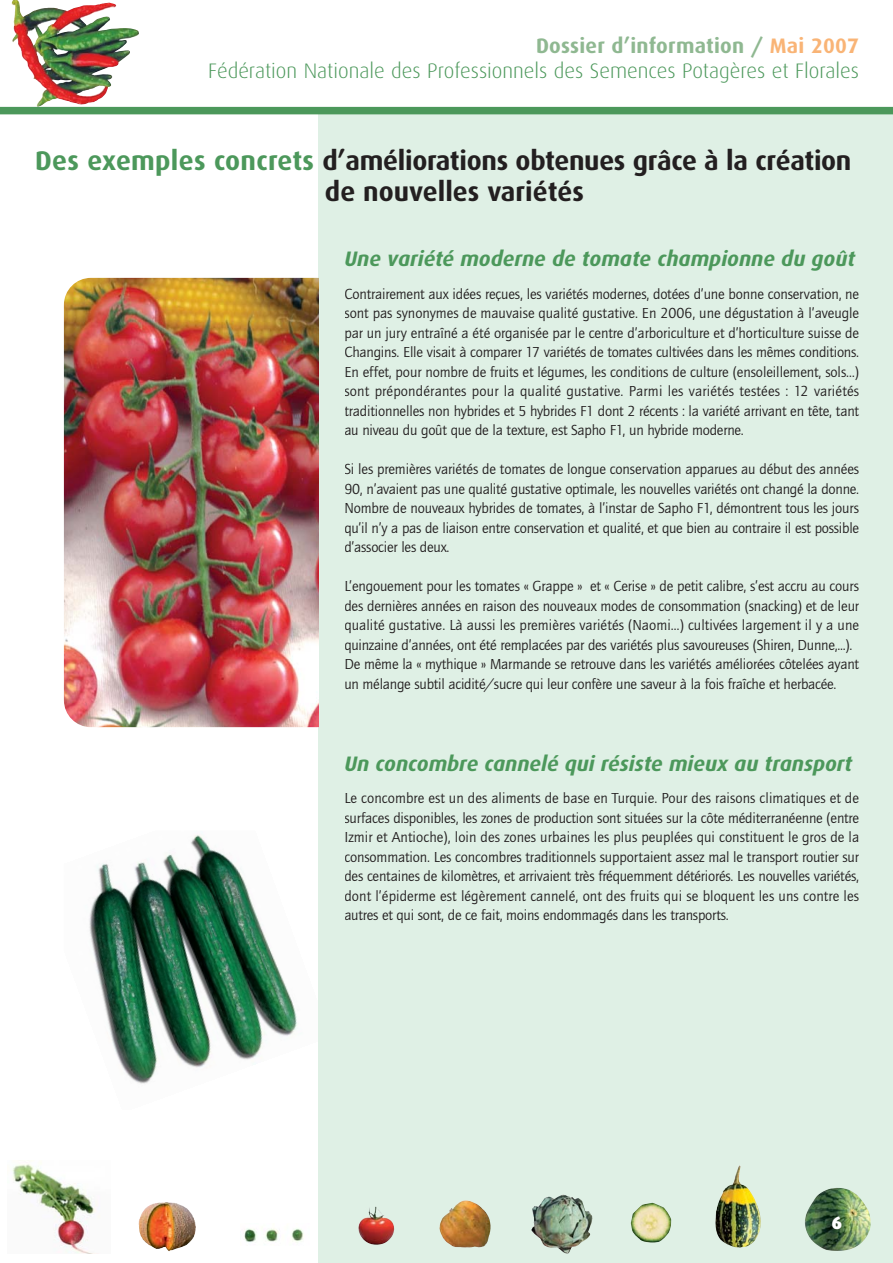
<style>
.page{position:relative;width:893px;height:1263px;background:#fff}
.page>*{position:absolute;margin:0;border:0;box-sizing:border-box;transform-origin:0 0}
.t1{font:700 27px/31.5px "Dax";letter-spacing:-.01em;color:#231f20}
.t2{font:300 21px/24.9px "Dax";color:#4c985b;text-align:right}
.t3{font:italic 700 21px "Dax";color:#4c985b}
.t4{font:900 18px "Dax";color:#fff}
.t5{font:15px/19.5px "Quay Itc T";letter-spacing:-.015em;color:#231f20;text-align:justify}
.s1{font-weight:700;color:#8fb891}
.s2{font-weight:700;color:#f9b476}
.s3{color:#4c985b}
</style>
<div class="page">
<img style="left:89px;top:831px;width:230px;height:279px">
<div style="left:319px;top:111px;width:573px;height:1152px;background:#dff0e5"></div>
<img style="left:368px;top:1206px;width:17px;height:12px">
<img style="left:442px;top:1207px;width:49px;height:40px">
<img style="left:531px;top:1194px;width:61px;height:60px">
<img style="left:630px;top:1203px;width:42px;height:40px">
<img style="left:244px;top:1228px;width:60px;height:15px">
<img style="left:805px;top:1188px;width:65px;height:63px">
<img style="left:715px;top:1165px;width:45px;height:83px">
<img style="left:12px;top:1162px;width:83px;height:92px">
<img style="left:139px;top:1202px;width:57px;height:49px">
<img style="left:12px;top:0;width:128px;height:107px">
<div style="left:0;top:107px;width:892px;height:7px;background:#4c985b"></div>
<img style="left:64px;top:278px;width:279px;height:449px;border-radius:27px">
<div style="left:319px;top:277px;width:25px;height:501px;background:#dff0e5"></div>
<h2 class="t2" style="left:208px;top:34px;width:652px"><span class="s1">Dossier d’information /</span> <span class="s2">Mai 2007<br></span>Fédération Nationale des Professionnels des Semences Potagères et Florales</h2>
<h1 class="t1" style="left:325px;top:146px;width:528px;text-indent:-290px"><span class="s3">Des exemples concrets</span> d’améliorations obtenues grâce à la création de nouvelles variétés</h1>
<h2 class="t3" style="left:344px;top:249px;width:512px">Une variété moderne de tomate championne du goût</h2>
<p class="t5" style="left:344px;top:285px;width:516px">Contrairement aux idées reçues, les variétés modernes, dotées d’une bonne conservation, ne sont pas synonymes de mauvaise qualité gustative. En 2006, une dégustation à l’aveugle par un jury entraîné a été organisée par le centre d’arboriculture et d’horticulture suisse de Changins. Elle visait à comparer 17 variétés de tomates cultivées dans les mêmes conditions.<br>En effet, pour nombre de fruits et légumes, les conditions de culture (ensoleillement, sols…) sont prépondérantes pour la qualité gustative. Parmi les variétés testées : 12 variétés traditionnelles non hybrides et 5 hybrides F1 dont 2 récents : la variété arrivant en tête, tant au niveau du goût que de la texture, est Sapho F1, un hybride moderne.</p>
<p class="t5" style="left:344px;top:461px;width:516px">Si les premières variétés de tomates de longue conservation apparues au début des années 90, n’avaient pas une qualité gustative optimale, les nouvelles variétés ont changé la donne.<br>Nombre de nouveaux hybrides de tomates, à l’instar de Sapho F1, démontrent tous les jours qu’il n’y a pas de liaison entre conservation et qualité, et que bien au contraire il est possible d’associer les deux.</p>
<p class="t5" style="left:344px;top:578px;width:516px;text-align:left">L’engouement pour les tomates « Grappe » et « Cerise » de petit calibre, s’est accru au cours des dernières années en raison des nouveaux modes de consommation (snacking) et de leur qualité gustative. Là aussi les premières variétés (Naomi…) cultivées largement il y a une quinzaine d’années, ont été remplacées par des variétés plus savoureuses (Shiren, Dunne,...).<br>De même la « mythique » Marmande se retrouve dans les variétés améliorées côtelées ayant un mélange subtil acidité/sucre qui leur confère une saveur à la fois fraîche et herbacée.</p>
<h2 class="t3" style="left:344px;top:754px;width:509px">Un concombre cannelé qui résiste mieux au transport</h2>
<p class="t5" style="left:344px;top:790px;width:516px">Le concombre est un des aliments de base en Turquie. Pour des raisons climatiques et de surfaces disponibles, les zones de production sont situées sur la côte méditerranéenne (entre Izmir et Antioche), loin des zones urbaines les plus peuplées qui constituent le gros de la consommation. Les concombres traditionnels supportaient assez mal le transport routier sur des centaines de kilomètres, et arrivaient très fréquemment détériorés. Les nouvelles variétés, dont l’épiderme est légèrement cannelé, ont des fruits qui se bloquent les uns contre les autres et qui sont, de ce fait, moins endommagés dans les transports.</p>
<p class="t4" style="left:831px;top:1214px;width:12px">6</p>
</div>
